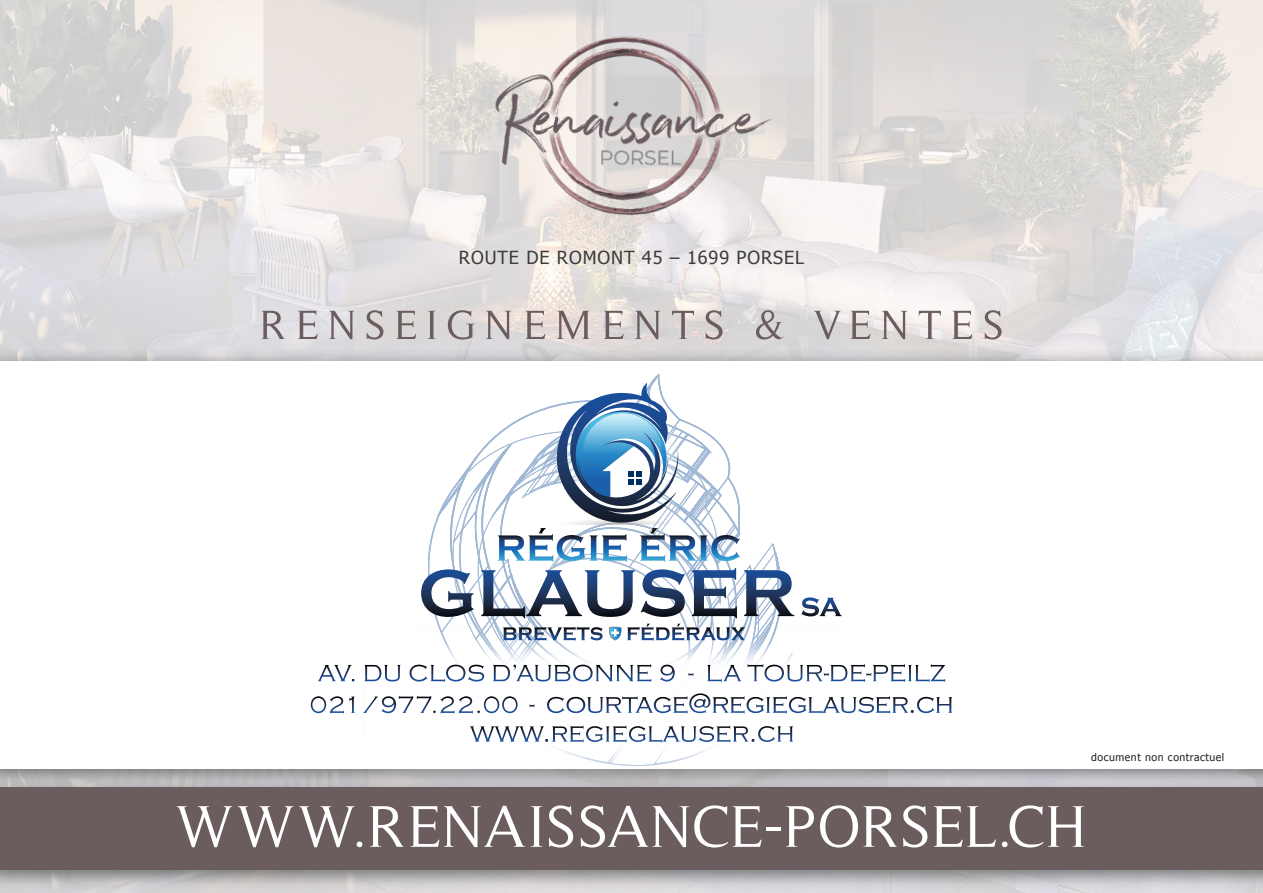
<style>
.page{position:relative;width:1263px;height:893px;background:#fff}
.page>*{position:absolute;margin:0;border:0;box-sizing:border-box;transform-origin:0 0}
.t1{font:60px "Timeless";color:#fff}
.t2{font:18px "Tahoma";letter-spacing:.05em;color:#3c3c3b}
.t3{font:10.5px "Tahoma";letter-spacing:.05em;color:#231f20}
</style>
<div class="page">
<img style="left:0;top:0;width:1263px;height:342px">
<img style="left:0;top:342px;width:1263px;height:19px">
<div style="left:0;top:787px;width:1263px;height:83px;background:#6b5c5e"></div>
<img style="left:515px;top:339px;width:210px;height:22px">
<svg style="left:318px;top:665px;width:36px;height:16px"></svg>
<svg style="left:311px;top:696px;width:44px;height:18px"></svg>
<img style="left:516px;top:351px;width:206px;height:24px">
<svg style="left:363px;top:375px;width:589px;height:389px"></svg>
<svg style="left:261px;top:311px;width:23px;height:28px"></svg>
<svg style="left:298px;top:311px;width:20px;height:28px"></svg>
<svg style="left:329px;top:311px;width:26px;height:28px"></svg>
<svg style="left:367px;top:310px;width:16px;height:29px"></svg>
<svg style="left:396px;top:311px;width:20px;height:28px"></svg>
<svg style="left:428px;top:311px;width:8px;height:28px"></svg>
<svg style="left:448px;top:310px;width:26px;height:30px"></svg>
<svg style="left:486px;top:311px;width:25px;height:28px"></svg>
<svg style="left:525px;top:311px;width:20px;height:28px"></svg>
<svg style="left:557px;top:311px;width:33px;height:28px"></svg>
<svg style="left:604px;top:311px;width:20px;height:28px"></svg>
<svg style="left:635px;top:311px;width:26px;height:28px"></svg>
<svg style="left:672px;top:311px;width:22px;height:28px"></svg>
<svg style="left:706px;top:310px;width:16px;height:29px"></svg>
<svg style="left:756px;top:310px;width:27px;height:29px"></svg>
<svg style="left:814px;top:311px;width:27px;height:28px"></svg>
<svg style="left:850px;top:311px;width:20px;height:28px"></svg>
<svg style="left:882px;top:311px;width:25px;height:28px"></svg>
<svg style="left:919px;top:311px;width:22px;height:28px"></svg>
<svg style="left:952px;top:311px;width:20px;height:28px"></svg>
<svg style="left:985px;top:310px;width:16px;height:29px"></svg>
<img style="left:475px;top:13px;width:313px;height:222px">
<p class="t2" style="left:459px;top:245px;width:347px">ROUTE DE ROMONT 45 – 1699 PORSEL</p>
<p class="t3" style="left:1091px;top:750px;width:135px">document non contractuel</p>
<h1 class="t1" style="left:176px;top:793px;width:912px">WWW.RENAISSANCE-PORSEL.CH</h1>
</div>
